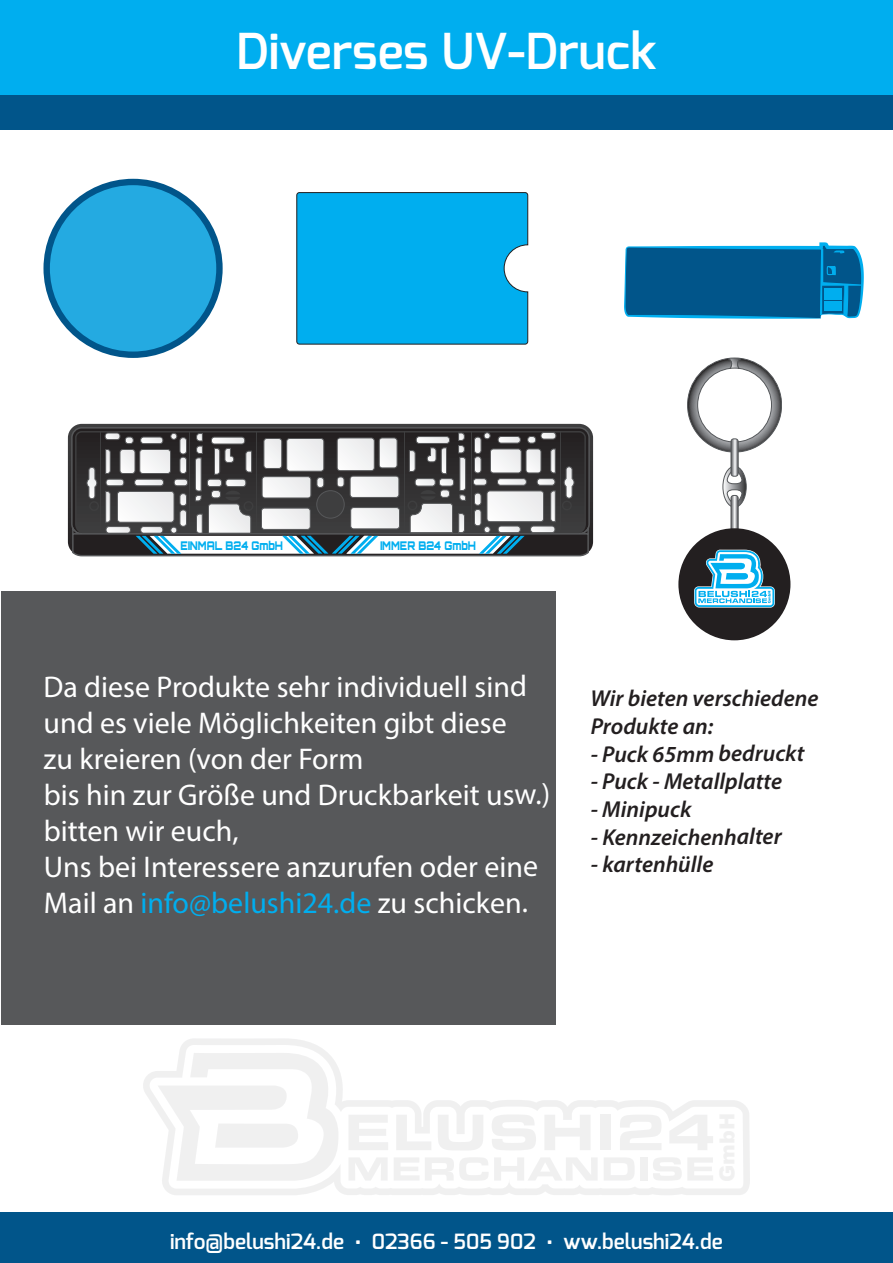
<style>
.page{position:relative;width:893px;height:1263px;background:#fff}
.page>*{position:absolute;margin:0;border:0;box-sizing:border-box;transform-origin:0 0}
.t1{font:600 49.5px "Exo";color:#fff}
.t2{font:30px/36px "Myriad Pro";color:#fff}
.t3{font:italic 600 23.1px/27.8px "Myriad Pro";color:#231f20}
.t4{font:600 21px "Exo";color:#fff}
.t5{font:900 12px "Orbitron";color:#00aeef;scale:.8 1}
.s1{color:#00aeef}
</style>
<div class="page">
<div style="left:0;top:94px;width:893px;height:36px;background:#01558a"></div>
<div style="left:0;top:0;width:893px;height:94px;background:#00aeef"></div>
<div style="left:0;top:1212px;width:893px;height:51px;background:#01558a"></div>
<div style="left:1px;top:591px;width:554px;height:433px;background:#57585a"></div>
<svg style="left:143px;top:1039px;width:607px;height:156px"></svg>
<svg style="left:396px;top:1115px;width:35px;height:35px"></svg>
<svg style="left:438px;top:1115px;width:45px;height:35px"></svg>
<svg style="left:492px;top:1114px;width:44px;height:36px"></svg>
<svg style="left:544px;top:1115px;width:47px;height:35px"></svg>
<div style="left:600px;top:1115px;width:11px;height:35px;background:#f0f0f0"></div>
<svg style="left:620px;top:1114px;width:41px;height:36px"></svg>
<svg style="left:669px;top:1115px;width:44px;height:35px"></svg>
<svg style="left:394px;top:1157px;width:204px;height:24px"></svg>
<svg style="left:604px;top:1157px;width:31px;height:23px"></svg>
<div style="left:640px;top:1157px;width:7px;height:23px;background:#f0f0f0"></div>
<svg style="left:653px;top:1157px;width:60px;height:24px"></svg>
<svg style="left:158px;top:1053px;width:230px;height:128px"></svg>
<svg style="left:43px;top:179px;width:180px;height:179px;background:#0c5e91"></svg>
<div style="left:50px;top:185px;width:166px;height:166px;background:#24aae1;border-radius:50%"></div>
<svg style="left:296px;top:192px;width:232px;height:153px;background:#08aae7"></svg>
<svg style="left:68px;top:424px;width:525px;height:127px;background:#3c3b3c"></svg>
<div style="left:71px;top:427px;width:519px;height:108px;border:2px solid #57585a;border-radius:10px"></div>
<svg style="left:71px;top:432px;width:519px;height:125px"></svg>
<svg style="left:624px;top:242px;width:240px;height:77px;background:#156d9f"></svg>
<svg style="left:687px;top:358px;width:95px;height:175px"></svg>
<div style="left:731px;top:495px;width:7px;height:38px;border:1px solid #54575a;border-radius:3px"></div>
<div style="left:678px;top:528px;width:112px;height:112px;background:#231f20;border-radius:50%"></div>
<svg style="left:694px;top:550px;width:81px;height:58px"></svg>
<h1 class="t1" style="left:236px;top:20px;width:422px">Diverses UV-Druck</h1>
<p class="t5" style="left:180px;top:538px;width:130px">EINMAL B24 GmbH</p>
<p class="t5" style="left:380px;top:538px;width:121px">IMMER B24 GmbH</p>
<p class="t2" style="left:43px;top:668px;width:508px">Da diese Produkte sehr individuell sind und es viele Möglichkeiten gibt diese<br>zu kreieren (von der Form<br>bis hin zur Größe und Druckbarkeit usw.) bitten wir euch,<br>Uns bei Interessere anzurufen oder eine Mail an <span class="s1">info@belushi24.de</span> zu schicken.</p>
<p class="t3" style="left:591px;top:684px;width:230px">Wir bieten verschiedene<br>Produkte an:</p>
<p class="t3" style="left:591px;top:739px;width:215px">- Puck 65mm bedruckt</p>
<p class="t3" style="left:591px;top:767px;width:193px">- Puck - Metallplatte</p>
<p class="t3" style="left:591px;top:795px;width:102px">- Minipuck</p>
<p class="t3" style="left:591px;top:822px;width:192px">- Kennzeichenhalter</p>
<p class="t3" style="left:591px;top:850px;width:124px">- kartenhülle</p>
<p class="t4" style="left:170px;top:1228px;width:554px">info@belushi24.de • 02366 - 505 902 • ww.belushi24.de</p>
</div>
